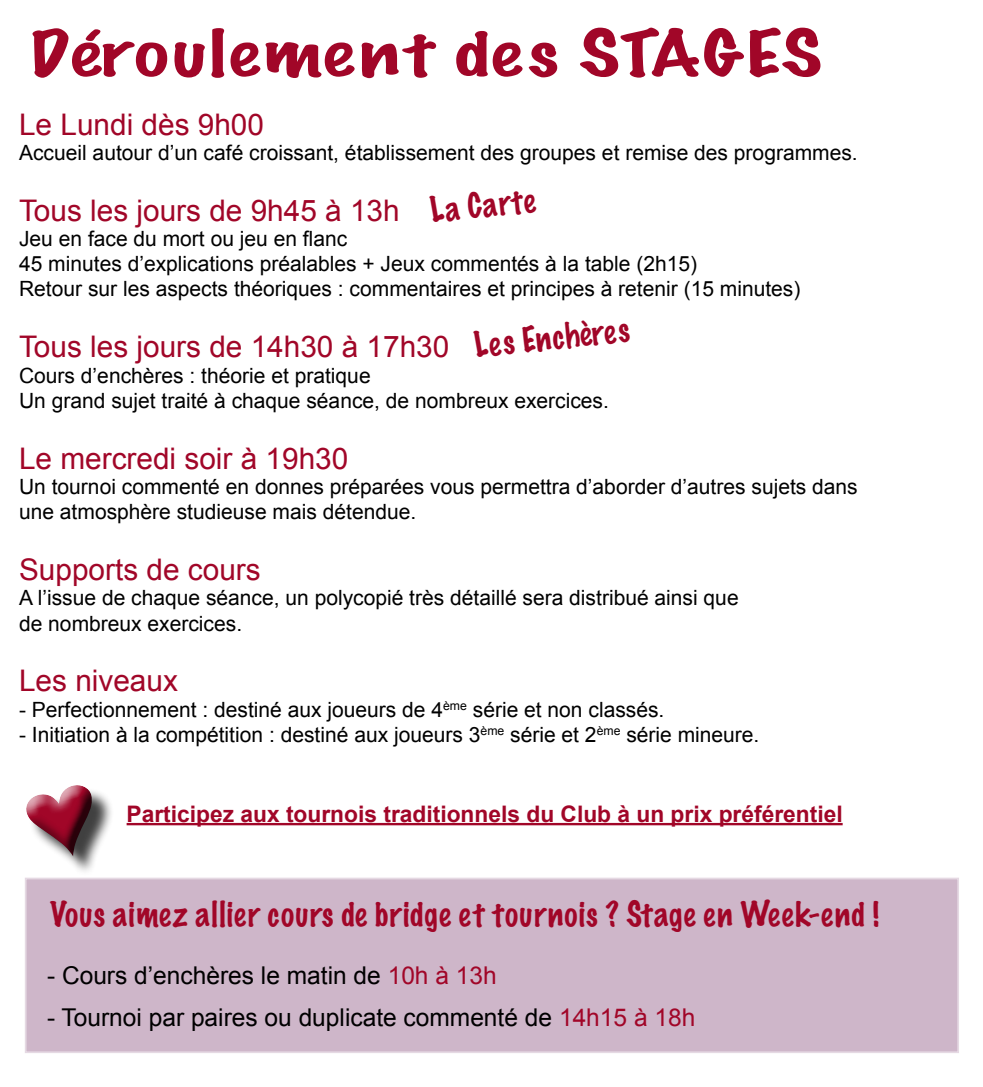
<style>
.page{position:relative;width:983px;height:1087px;background:#fff}
.page>*{position:absolute;margin:0;border:0;box-sizing:border-box;transform-origin:0 0}
.t1{font:100 58.1px "Marker Felt";letter-spacing:.025em;color:#a10628;scale:1.42 1}
.t2{font:100 31.5px "Marker Felt";letter-spacing:.04em;color:#a10628}
.t3{font:29.75px "Arial";color:#a10628}
.t4{font:24.5px "Arial";color:#000}
.t5{font:700 22.75px "Arial";color:#a10628}
.t6{font:21px/25.2px "Arial";color:#000}
.s1{color:#a10628}
</style>
<div class="page">
<hr style="left:127px;top:822px;width:715px;height:3px;background:#a10628">
<svg style="left:26px;top:785px;width:85px;height:85px"></svg>
<div style="left:26px;top:878px;width:931px;height:174px;background:#ceb6c9"></div>
<div style="left:25px;top:877px;width:933px;height:176px;border:2px solid #e5d9e3"></div>
<h1 class="t1" style="left:29px;top:7px;width:559px">Déroulement des STAGES</h1>
<h3 class="t3" style="left:19px;top:105px;width:246px">Le Lundi dès 9h00</h3>
<p class="t6" style="left:19px;top:140px;width:840px">Accueil autour d’un café croissant, établissement des groupes et remise des programmes.</p>
<h3 class="t3" style="left:19px;top:191px;width:382px">Tous les jours de 9h45 à 13h</h3>
<p class="t6" style="left:19px;top:226px;width:782px">Jeu en face du mort ou jeu en flanc<br>45 minutes d’explications préalables + Jeux commentés à la table (2h15)<br>Retour sur les aspects théoriques : commentaires et principes à retenir (15 minutes)</p>
<h3 class="t3" style="left:19px;top:327px;width:431px">Tous les jours de 14h30 à 17h30</h3>
<p class="t6" style="left:19px;top:363px;width:591px">Cours d’enchères : théorie et pratique<br>Un grand sujet traité à chaque séance, de nombreux exercices.</p>
<h3 class="t3" style="left:19px;top:439px;width:331px">Le mercredi soir à 19h30</h3>
<p class="t6" style="left:19px;top:474px;width:840px">Un tournoi commenté en donnes préparées vous permettra d’aborder d’autres sujets dans une atmosphère studieuse mais détendue.</p>
<h3 class="t3" style="left:19px;top:550px;width:243px">Supports de cours</h3>
<p class="t6" style="left:19px;top:585px;width:721px">A l’issue de chaque séance, un polycopié très détaillé sera distribué ainsi que de nombreux exercices.</p>
<h3 class="t3" style="left:19px;top:661px;width:160px">Les niveaux</h3>
<p class="t6" style="left:19px;top:696px;width:646px">- Perfectionnement : destiné aux joueurs de 4<sup>ème</sup> série et non classés.</p>
<p class="t6" style="left:19px;top:722px;width:741px">- Initiation à la compétition : destiné aux joueurs 3<sup>ème</sup> série et 2<sup>ème</sup> série mineure.</p>
<h2 class="t2" style="left:427px;top:186px;width:107px;rotate:-6deg">La Carte</h2>
<h2 class="t2" style="left:471px;top:320px;width:157px;rotate:-6deg">Les Enchères</h2>
<p class="t5" style="left:127px;top:798px;width:717px">Participez aux tournois traditionnels du Club à un prix préférentiel</p>
<h2 class="t2" style="left:50px;top:888px;width:830px">Vous aimez allier cours de bridge et tournois ? Stage en Week-end !</h2>
<p class="t4" style="left:47px;top:959px;width:451px">- Cours d’enchères le matin de <span class="s1">10h à 13h</span></p>
<p class="t4" style="left:47px;top:1001px;width:649px">- Tournoi par paires ou duplicate commenté de <span class="s1">14h15 à 18h</span></p>
</div>
